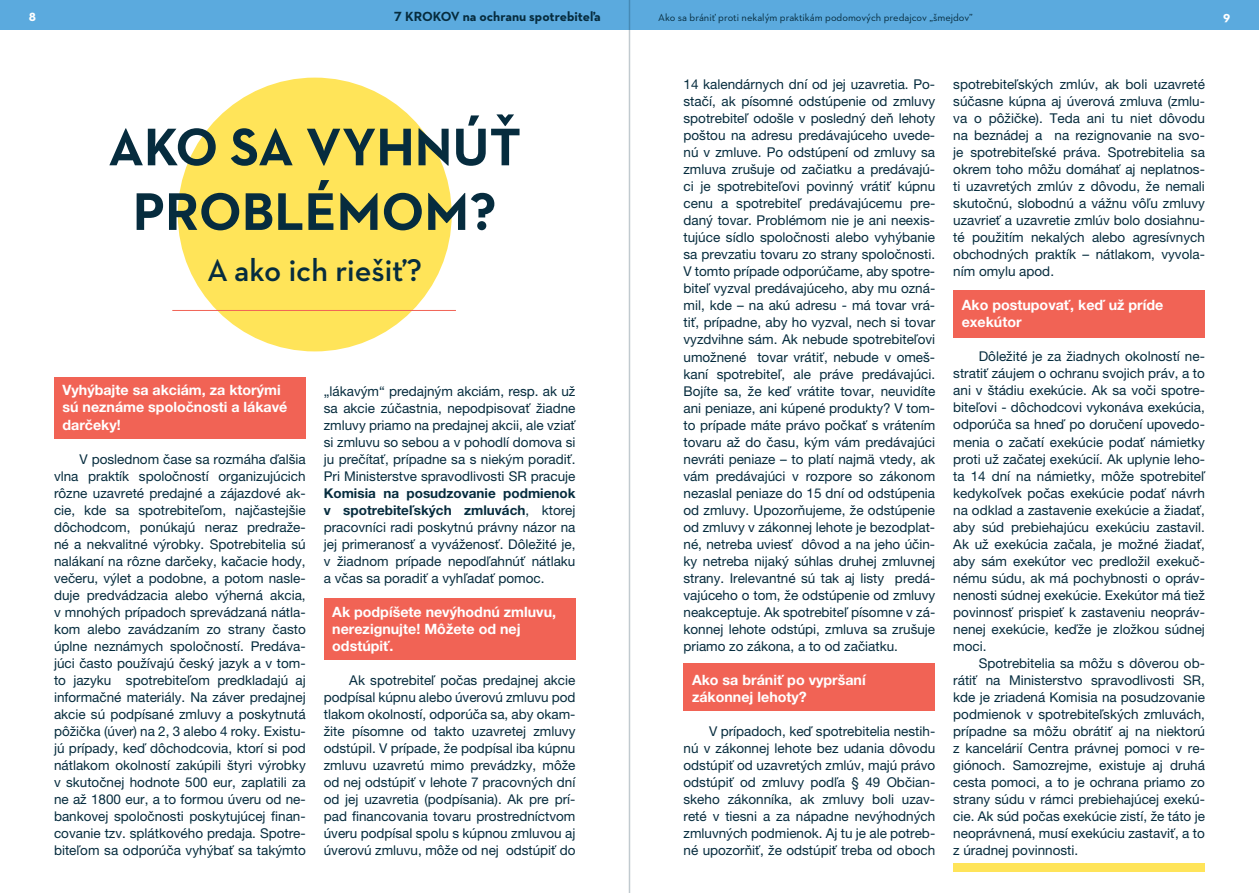
<style>
.page{position:relative;width:1259px;height:893px;background:#fff}
.page>*{position:absolute;margin:0;border:0;box-sizing:border-box;transform-origin:0 0}
.t1{font:700 53.85px/64.7px "Neutraface 2 Text";color:#062c3e;text-align:center}
.t2{font:600 31.95px "Neutraface 2 Text";color:#062c3e}
.t3{font:700 14.25px/17px "Helvetica Neue LT Pro";color:#fff}
.t4{font:13.5px/17px "Helvetica Neue LT Pro";color:#062c3e;text-align:justify}
.t5{font:700 13.5px "Neutraface 2 Text";color:#062c3e}
.t6{font:700 13.5px "Neutraface 2 Text";color:#fff}
.t7{font:10.5px "Neutraface 2 Text";color:#062c3e}
.s1{font-weight:700}
</style>
<div class="page">
<div style="left:0;top:0;width:1259px;height:30px;background:#5baade"></div>
<hr style="left:629px;top:0;width:1px;height:893px;background:#062c3e">
<div style="left:953px;top:863px;width:252px;height:9px;background:#ffe459"></div>
<div style="left:54px;top:377px;width:252px;height:62px;background:#f16355"></div>
<div style="left:324px;top:598px;width:251px;height:62px;background:#f16355"></div>
<div style="left:953px;top:290px;width:252px;height:48px;background:#f16355"></div>
<div style="left:683px;top:663px;width:252px;height:48px;background:#f16355"></div>
<div style="left:178px;top:78px;width:274px;height:273px;background:#ffe459;border-radius:50%"></div>
<hr style="left:172px;top:310px;width:284px;height:1px;background:#f16355">
<p class="t6" style="left:29px;top:7px;width:9px">8</p>
<p class="t5" style="left:394px;top:7px;width:208px">7 KROKOV na ochranu spotrebiteľa</p>
<p class="t7" style="left:658px;top:11px;width:316px">Ako sa brániť proti nekalým praktikám podomových predajcov „šmejdov”</p>
<p class="t6" style="left:1223px;top:7px;width:9px">9</p>
<h1 class="t1" style="left:108px;top:114px;width:414px">AKO SA VYHNÚŤ<br>PROBLÉMOM?</h1>
<h2 class="t2" style="left:207px;top:250px;width:216px">A ako ich riešiť?</h2>
<p class="t3" style="left:63px;top:382px;width:226px">Vyhýbajte sa akciám, za ktorými sú neznáme spoločnosti a lákavé darčeky!</p>
<p class="t4" style="left:54px;top:450px;width:253px;text-indent:26px">V poslednom čase sa rozmáha ďalšia vlna praktík spoločností organizujúcich rôzne uzavreté predajné a zájazdové ak&shy;cie, kde sa spotrebiteľom, najčastejšie dôchodcom, ponúkajú neraz predraže&shy;né a nekvalitné výrobky. Spotrebitelia sú nalákaní na rôzne darčeky, kačacie hody, večeru, výlet a podobne, a potom nasle&shy;duje predvádzacia alebo výherná akcia, v mnohých prípadoch sprevádzaná nátla&shy;kom alebo zavádzaním zo strany často úplne neznámych spoločností. Predáva&shy;júci často používajú český jazyk a v tom&shy;to jazyku spotrebiteľom predkladajú aj informačné materiály. Na záver predajnej akcie sú podpísané zmluvy a poskytnutá pôžička (úver) na 2, 3 alebo 4 roky. Existu&shy;jú prípady, keď dôchodcovia, ktorí si pod nátlakom okolností zakúpili štyri výrobky v skutočnej hodnote 500 eur, zaplatili za ne až 1800 eur, a to formou úveru od ne&shy;bankovej spoločnosti poskytujúcej finan&shy;covanie tzv. splátkového predaja. Spotre&shy;biteľom sa odporúča vyhýbať sa takýmto</p>
<p class="t4" style="left:324px;top:382px;width:253px">„lákavým“ predajným akciám, resp. ak už sa akcie zúčastnia, nepodpisovať žiadne zmluvy priamo na predajnej akcii, ale vziať si zmluvu so sebou a v pohodlí domova si ju prečítať, prípadne sa s niekým poradiť.<br>Pri Ministerstve spravodlivosti SR pracuje</p>
<p class="t4" style="left:324px;top:484px;width:253px"><span class="s1">Komisia na posudzovanie podmienok v spotrebiteľských zmluvách</span>, ktorej pracovníci radi poskytnú právny názor na jej primeranosť a vyváženosť. Dôležité je, v žiadnom prípade nepodľahnúť nátlaku a včas sa poradiť a vyhľadať pomoc.</p>
<p class="t3" style="left:332px;top:603px;width:225px">Ak podpíšete nevýhodnú zmluvu, nerezignujte! Môžete od nej odstúpiť.</p>
<p class="t4" style="left:324px;top:671px;width:253px;text-indent:26px">Ak spotrebiteľ počas predajnej akcie podpísal kúpnu alebo úverovú zmluvu pod tlakom okolností, odporúča sa, aby okam&shy;žite písomne od takto uzavretej zmluvy odstúpil. V prípade, že podpísal iba kúpnu zmluvu uzavretú mimo prevádzky, môže od nej odstúpiť v lehote 7 pracovných dní od jej uzavretia (podpísania). Ak pre prí&shy;pad financovania tovaru prostredníctvom úveru podpísal spolu s kúpnou zmluvou aj úverovú zmluvu, môže od nej odstúpiť do</p>
<p class="t4" style="left:683px;top:76px;width:253px">14 kalendárnych dní od jej uzavretia. Po&shy;stačí, ak písomné odstúpenie od zmluvy spotrebiteľ odošle v posledný deň lehoty poštou na adresu predávajúceho uvede&shy;nú v zmluve. Po odstúpení od zmluvy sa zmluva zrušuje od začiatku a predávajú&shy;ci je spotrebiteľovi povinný vrátiť kúpnu cenu a spotrebiteľ predávajúcemu pre&shy;daný tovar. Problémom nie je ani neexis&shy;tujúce sídlo spoločnosti alebo vyhýbanie sa prevzatiu tovaru zo strany spoločnosti.<br>V tomto prípade odporúčame, aby spotre&shy;biteľ vyzval predávajúceho, aby mu ozná&shy;mil, kde – na akú adresu - má tovar vrá&shy;tiť, prípadne, aby ho vyzval, nech si tovar vyzdvihne sám. Ak nebude spotrebiteľovi umožnené tovar vrátiť, nebude v omeš&shy;kaní spotrebiteľ, ale práve predávajúci.<br>Bojíte sa, že keď vrátite tovar, neuvidíte ani peniaze, ani kúpené produkty? V tom&shy;to prípade máte právo počkať s vrátením tovaru až do času, kým vám predávajúci nevráti peniaze – to platí najmä vtedy, ak vám predávajúci v rozpore so zákonom nezaslal peniaze do 15 dní od odstúpenia od zmluvy. Upozorňujeme, že odstúpenie od zmluvy v zákonnej lehote je bezodplat&shy;né, netreba uviesť dôvod a na jeho účin&shy;ky netreba nijaký súhlas druhej zmluvnej strany. Irelevantné sú tak aj listy predá&shy;vajúceho o tom, že odstúpenie od zmluvy neakceptuje. Ak spotrebiteľ písomne v zá&shy;konnej lehote odstúpi, zmluva sa zrušuje priamo zo zákona, a to od začiatku.</p>
<p class="t3" style="left:692px;top:671px;width:175px">Ako sa brániť po vypršaní zákonnej lehoty?</p>
<p class="t4" style="left:683px;top:722px;width:253px;text-indent:26px">V prípadoch, keď spotrebitelia nestih&shy;nú v zákonnej lehote bez udania dôvodu odstúpiť od uzavretých zmlúv, majú právo odstúpiť od zmluvy podľa § 49 Občian&shy;skeho zákonníka, ak zmluvy boli uzav&shy;reté v tiesni a za nápadne nevýhodných zmluvných podmienok. Aj tu je ale potreb&shy;né upozorňiť, že odstúpiť treba od oboch</p>
<p class="t4" style="left:953px;top:76px;width:253px">spotrebiteľských zmlúv, ak boli uzavreté súčasne kúpna aj úverová zmluva (zmlu&shy;va o pôžičke). Teda ani tu niet dôvodu na beznádej a na rezignovanie na svo&shy;je spotrebiteľské práva. Spotrebitelia sa okrem toho môžu domáhať aj neplatnos&shy;ti uzavretých zmlúv z dôvodu, že nemali skutočnú, slobodnú a vážnu vôľu zmluvy uzavrieť a uzavretie zmlúv bolo dosiahnu&shy;té použitím nekalých alebo agresívnych obchodných praktík – nátlakom, vyvola&shy;ním omylu apod.</p>
<p class="t3" style="left:961px;top:297px;width:203px">Ako postupovať, keď už príde exekútor</p>
<p class="t4" style="left:953px;top:348px;width:253px;text-indent:26px">Dôležité je za žiadnych okolností ne&shy;stratiť záujem o ochranu svojich práv, a to ani v štádiu exekúcie. Ak sa voči spotre&shy;biteľovi - dôchodcovi vykonáva exekúcia, odporúča sa hneď po doručení upovedo&shy;menia o začatí exekúcie podať námietky proti už začatej exekúcií. Ak uplynie leho&shy;ta 14 dní na námietky, môže spotrebiteľ kedykoľvek počas exekúcie podať návrh na odklad a zastavenie exekúcie a žiadať, aby súd prebiehajúcu exekúciu zastavil.<br>Ak už exekúcia začala, je možné žiadať, aby sám exekútor vec predložil exekuč&shy;nému súdu, ak má pochybnosti o opráv&shy;nenosti súdnej exekúcie. Exekútor má tiež povinnosť prispieť k zastaveniu neopráv&shy;nenej exekúcie, keďže je zložkou súdnej moci.</p>
<p class="t4" style="left:953px;top:654px;width:253px;text-indent:26px">Spotrebitelia sa môžu s dôverou ob&shy;rátiť na Ministerstvo spravodlivosti SR, kde je zriadená Komisia na posudzovanie podmienok v spotrebiteľských zmluvách, prípadne sa môžu obrátiť aj na niektorú z kancelárií Centra právnej pomoci v re&shy;giónoch. Samozrejme, existuje aj druhá cesta pomoci, a to je ochrana priamo zo strany súdu v rámci prebiehajúcej exekú&shy;cie. Ak súd počas exekúcie zistí, že táto je neoprávnená, musí exekúciu zastaviť, a to z úradnej povinnosti.</p>
</div>
